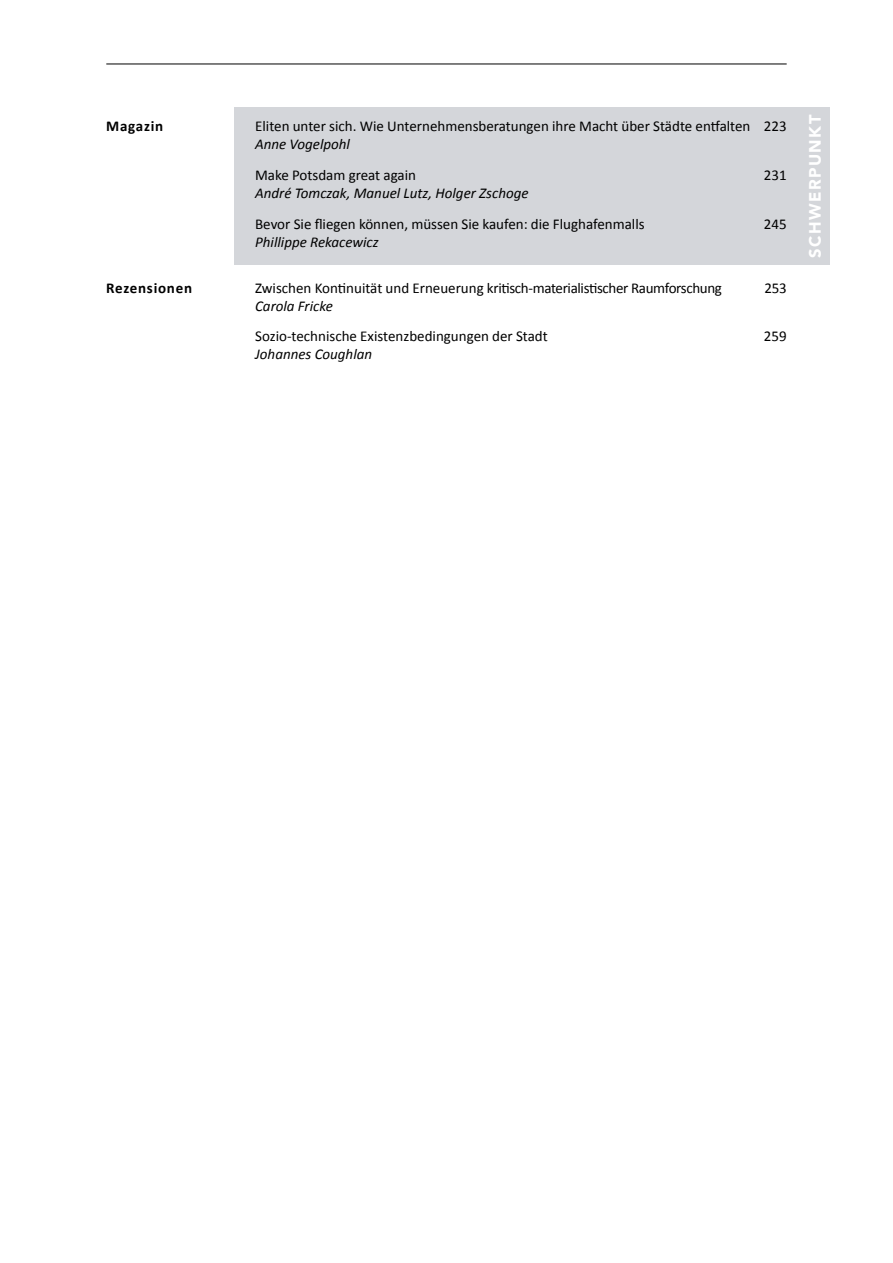
<style>
.page{position:relative;width:893px;height:1263px;background:#fff}
.page>*{position:absolute;margin:0;border:0;box-sizing:border-box;transform-origin:0 0}
.t1{font:900 16.5px "Avenir";letter-spacing:.09em;color:#fff}
.t2{font:15px "Calibri";color:#000}
.t3{font:italic 15px "Calibri";color:#000}
.t4{font:15px "Calibri";letter-spacing:-.025em;color:#000}
.t5{font:700 15px "Calibri";letter-spacing:.05em;color:#000}
</style>
<div class="page">
<div style="left:234px;top:107px;width:596px;height:158px;background:#d4d6da"></div>
<hr style="left:106px;top:64px;width:681px;height:1px;background:#000">
<p class="t5" style="left:106px;top:117px;width:58px">Magazin</p>
<p class="t2" style="left:255px;top:117px;width:533px">Eliten unter sich. Wie Unternehmensberatungen ihre Macht über Städte entfalten 223</p>
<p class="t3" style="left:255px;top:135px;width:96px">Anne Vogelpohl</p>
<p class="t2" style="left:255px;top:166px;width:162px">Make Potsdam great again</p>
<p class="t2" style="left:764px;top:166px;width:24px">231</p>
<p class="t3" style="left:255px;top:184px;width:275px">André Tomczak, Manuel Lutz, Holger Zschoge</p>
<p class="t2" style="left:255px;top:215px;width:391px">Bevor Sie fliegen können, müssen Sie kaufen: die Flughafenmalls</p>
<p class="t2" style="left:764px;top:215px;width:24px">245</p>
<p class="t3" style="left:255px;top:233px;width:125px">Phillippe Rekacewicz</p>
<p class="t5" style="left:106px;top:278px;width:87px">Rezensionen</p>
<p class="t4" style="left:255px;top:278px;width:468px">Zwischen Kontinuität und Erneuerung kritisch-materialistischer Raumforschung</p>
<p class="t2" style="left:764px;top:278px;width:24px">253</p>
<p class="t3" style="left:255px;top:296px;width:79px">Carola Fricke</p>
<p class="t2" style="left:255px;top:327px;width:294px">Sozio-technische Existenzbedingungen der Stadt</p>
<p class="t2" style="left:764px;top:327px;width:24px">259</p>
<p class="t3" style="left:255px;top:345px;width:119px">Johannes Coughlan</p>
<p class="t1" style="left:804px;top:258px;width:144px;rotate:-90deg">SCHWERPUNKT</p>
</div>
